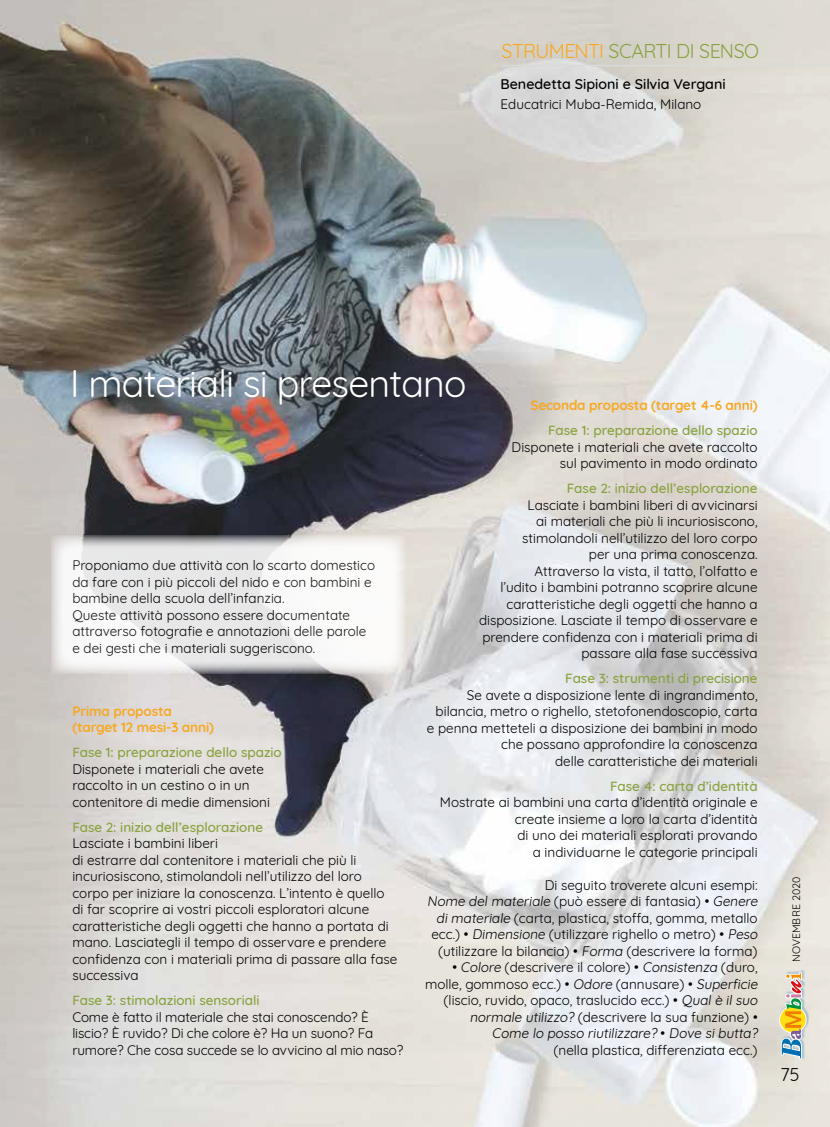
<style>
.page{position:relative;width:830px;height:1127px;background:#fff}
.page>*{position:absolute;margin:0;border:0;box-sizing:border-box;transform-origin:0 0}
.t1{font:37.5px "Quicksand";letter-spacing:-.02em;color:#fff}
.t2{font:19.5px "Quicksand";letter-spacing:-.03em;color:#89a23f}
.t3{font:18px "Quicksand";color:#000}
.t4{font:500 14.25px "Quicksand";color:#000}
.t5{font:13.5px/16.5px "Quicksand";color:#000;text-align:right}
.t6{font:500 13.5px "Quicksand";color:#89a23f}
.t7{font:700 13.5px/16.5px "Quicksand";letter-spacing:-.01em;color:#f7a823}
.t8{font:10.5px "Quicksand";letter-spacing:.005em;color:#000}
.s1{color:#f7a823}
</style>
<div class="page">
<img style="left:0;top:0;width:829px;height:1127px">
<img style="left:777px;top:969px;width:31px;height:91px">
<svg style="left:778px;top:972px;width:28px;height:87px;background:#c9c29f"></svg>
<hr style="left:501px;top:65px;width:328px;height:1px;background:#dadada">
<svg style="left:51px;top:535px;width:354px;height:139px"></svg>
<img style="left:0;top:1062px;width:1px;height:50px">
<img style="left:0;top:7px;width:1px;height:39px">
<h2 class="t2" style="left:501px;top:36px;width:259px"><span class="s1">STRUMENTI</span> SCARTI DI SENSO</h2>
<p class="t4" style="left:500px;top:72px;width:226px">Benedetta Sipioni e Silvia Vergani</p>
<p class="t5" style="left:500px;top:95px;width:202px">Educatrici Muba-Remida, Milano</p>
<h1 class="t1" style="left:70px;top:354px;width:397px">I materiali si presentano</h1>
<p class="t7" style="left:530px;top:396px;width:228px">Seconda proposta (target 4-6 anni)</p>
<p class="t6" style="left:548px;top:419px;width:211px">Fase 1: preparazione dello spazio</p>
<p class="t5" style="left:511px;top:437px;width:247px">Disponete i materiali che avete raccolto sul pavimento in modo ordinato</p>
<p class="t6" style="left:566px;top:477px;width:192px">Fase 2: inizio dell’esplorazione</p>
<p class="t5" style="left:479px;top:495px;width:280px">Lasciate i bambini liberi di avvicinarsi<br>ai materiali che più li incuriosiscono, stimolandoli nell’utilizzo del loro corpo<br>per una prima conoscenza.<br>Attraverso la vista, il tatto, l’olfatto e<br>l’udito i bambini potranno scoprire alcune caratteristiche degli oggetti che hanno a disposizione. Lasciate il tempo di osservare e prendere confidenza con i materiali prima di passare alla fase successiva</p>
<p class="t6" style="left:565px;top:667px;width:194px">Fase 3: strumenti di precisione</p>
<p class="t5" style="left:427px;top:685px;width:332px">Se avete a disposizione lente di ingrandimento, bilancia, metro o righello, stetofonendoscopio, carta e penna metteteli a disposizione dei bambini in modo che possano approfondire la conoscenza<br>delle caratteristiche dei materiali</p>
<p class="t6" style="left:610px;top:775px;width:149px">Fase 4: carta d’identità</p>
<p class="t5" style="left:439px;top:792px;width:319px">Mostrate ai bambini una carta d’identità originale e create insieme a loro la carta d’identità<br>di uno dei materiali esplorati provando<br>a individuarne le categorie principali</p>
<p class="t5" style="left:427px;top:875px;width:334px">Di seguito troverete alcuni esempi:<br>Nome del materiale ( p u ò e ss e re d i fa n ta s i a ) • Genere di materiale (carta, plastica, stoffa, gomma, metallo ecc.) • Dimensione (utilizzare righello o metro) • Peso (utilizzare la bilancia) • Forma (descrivere la forma)</p>
<p class="t5" style="left:425px;top:958px;width:336px">• Colore (descrivere il colore) • Consistenza (duro, molle, gommoso ecc.) • Odore (annusare) • Superficie (liscio, ruvido, opaco, traslucido ecc.) • Qual è il suo normale utilizzo? (descrivere la sua funzione) •<br>Come lo posso riutilizzare? • Dove si butta?<br>(nella plastica, differenziata ecc.)</p>
<p class="t5" style="left:72px;top:556px;width:304px;text-align:left">Proponiamo due attività con lo scarto domestico da fare con i più piccoli del nido e con bambini e bambine della scuola dell’infanzia.<br>Queste attività possono essere documentate attraverso fotografie e annotazioni delle parole e dei gesti che i materiali suggeriscono.</p>
<p class="t7" style="left:72px;top:701px;width:143px">Prima proposta (target 12 mesi-3 anni)</p>
<p class="t6" style="left:72px;top:741px;width:211px">Fase 1: preparazione dello spazio</p>
<p class="t5" style="left:72px;top:759px;width:199px;text-align:left">Disponete i materiali che avete raccolto in un cestino o in un contenitore di medie dimensioni</p>
<p class="t6" style="left:72px;top:816px;width:192px">Fase 2: inizio dell’esplorazione</p>
<p class="t5" style="left:72px;top:833px;width:326px;text-align:left">Lasciate i bambini liberi<br>di estrarre dal contenitore i materiali che più li incuriosiscono, stimolandoli nell’utilizzo del loro corpo per iniziare la conoscenza. L’intento è quello di far scoprire ai vostri piccoli esploratori alcune caratteristiche degli oggetti che hanno a portata di mano. Lasciategli il tempo di osservare e prendere confidenza con i materiali prima di passare alla fase successiva</p>
<p class="t6" style="left:72px;top:989px;width:189px">Fase 3: stimolazioni sensoriali</p>
<p class="t5" style="left:72px;top:1007px;width:332px;text-align:left">Come è fatto il materiale che stai conoscendo? È liscio? È ruvido? Di che colore è? Ha un suono? Fa rumore? Che cosa succede se lo avvicino al mio naso?</p>
<p class="t8" style="left:787px;top:962px;width:87px;rotate:-90deg">NOVEMBRE 2020</p>
<h3 class="t3" style="left:780px;top:1060px;width:21px">75</h3>
</div>
